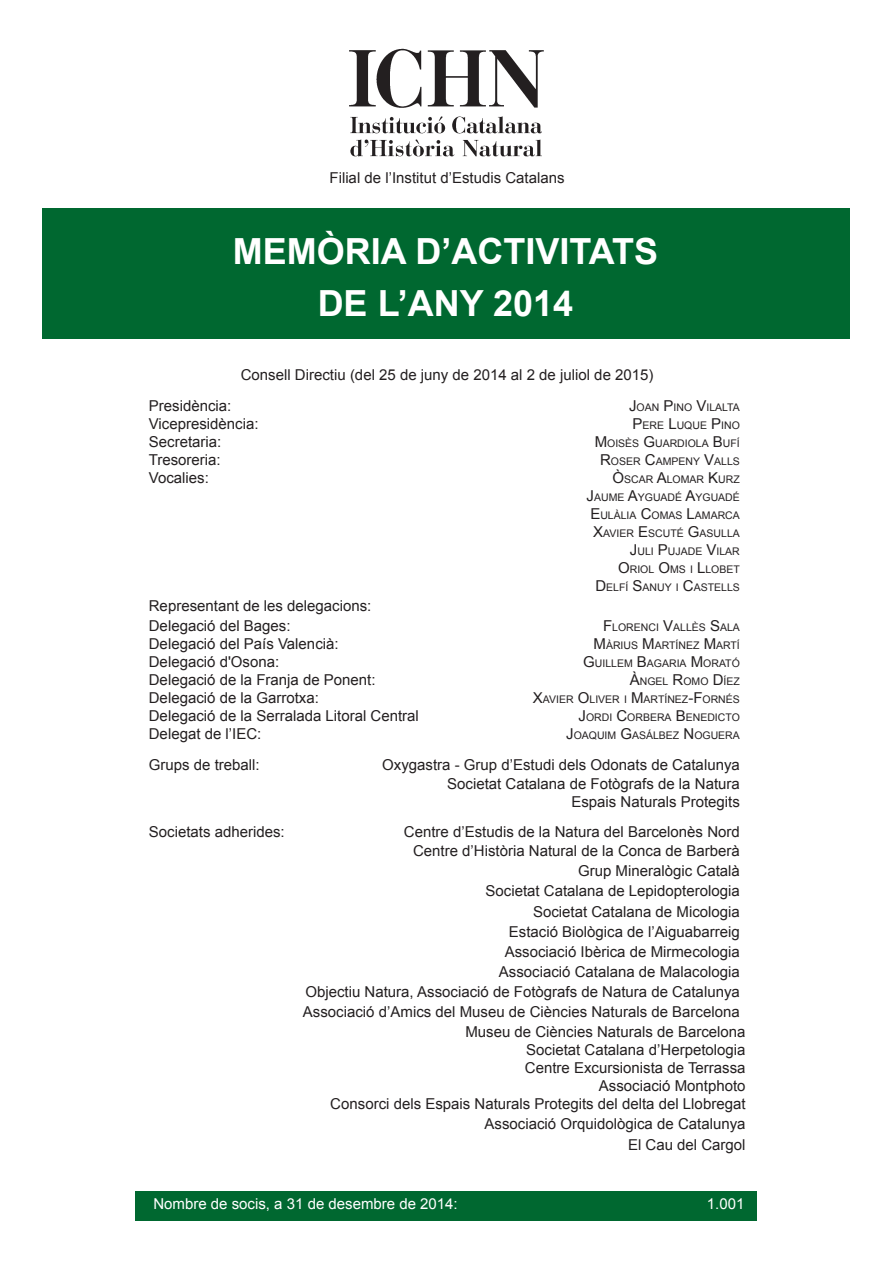
<style>
.page{position:relative;width:893px;height:1263px;background:#fff}
.page>*{position:absolute;margin:0;border:0;box-sizing:border-box;transform-origin:0 0}
.t1{font:700 36px/51.8px "Arial";color:#fff;text-align:center}
.t2{font:15px/18px "Arial";color:#231f20;text-align:right}
.t3{font:15px "Arial";color:#fff}
.t4{font:10.5px/18px "Arial";color:#231f20;text-align:right}
.s1{font-size:15px}
</style>
<div class="page">
<div style="left:43px;top:208px;width:807px;height:130px;background:#006830"></div>
<img style="left:349px;top:48px;width:195px;height:109px">
<div style="left:135px;top:1191px;width:621px;height:29px;background:#006830"></div>
<p class="t2" style="left:329px;top:169px;width:237px">Filial de l’Institut d’Estudis Catalans</p>
<h1 class="t1" style="left:233px;top:227px;width:427px">MEMÒRIA D’ACTIVITATS<br>DE L’ANY 2014</h1>
<p class="t2" style="left:241px;top:366px;width:414px">Consell Directiu (del 25 de juny de 2014 al 2 de juliol de 2015)</p>
<p class="t2" style="left:149px;top:396px;width:84px">Presidència:</p>
<p class="t4" style="left:629px;top:398px;width:112px"><span class="s1">J</span>OAN <span class="s1">P</span>INO <span class="s1">V</span>ILALTA</p>
<p class="t2" style="left:149px;top:414px;width:111px">Vicepresidència:</p>
<p class="t4" style="left:633px;top:416px;width:109px"><span class="s1">P</span>ERE <span class="s1">L</span>UQUE <span class="s1">P</span>INO</p>
<p class="t2" style="left:149px;top:432px;width:74px">Secretaria:</p>
<p class="t4" style="left:595px;top:434px;width:147px"><span class="s1">M</span>OISÈS <span class="s1">G</span>UARDIOLA <span class="s1">B</span>UFÍ</p>
<p class="t2" style="left:149px;top:450px;width:73px">Tresoreria:</p>
<p class="t4" style="left:600px;top:452px;width:141px"><span class="s1">R</span>OSER <span class="s1">C</span>AMP ENY <span class="s1">V</span>ALLS</p>
<p class="t2" style="left:149px;top:468px;width:62px">Vocalies:</p>
<p class="t4" style="left:587px;top:470px;width:155px"><span class="s1">Ò</span>SCAR <span class="s1">A</span>LOMAR <span class="s1">K</span>URZ<br><span class="s1">J</span>AUME <span class="s1">A</span>YGUADÉ <span class="s1">A</span>YGUADÉ<br><span class="s1">E</span> ULÀLIA <span class="s1">C</span>OMAS <span class="s1">L</span>AMARCA<br><span class="s1">X</span>AVIER <span class="s1">E</span>SCUTÉ <span class="s1">G</span>ASULLA<br><span class="s1">J</span>ULI <span class="s1">P</span>UJADE <span class="s1">V</span>ILAR<br><span class="s1">O</span>RIOL <span class="s1">O</span>MS I <span class="s1">L</span>LOBET<br><span class="s1">D</span> ELFÍ <span class="s1">S</span>ANUY I <span class="s1">C</span>ASTELLS</p>
<p class="t2" style="left:149px;top:596px;width:224px;line-height:20.1px;text-align:left">Representant de les delegacions:<br>Delegació del Bages:</p>
<p class="t4" style="left:603px;top:618px;width:138px"><span class="s1">F</span> LORENCI <span class="s1">V</span>ALLÈS <span class="s1">S</span>ALA</p>
<p class="t2" style="left:149px;top:635px;width:191px">Delegació del País Valencià:</p>
<p class="t4" style="left:593px;top:636px;width:148px"><span class="s1">M</span>ÀRIUS <span class="s1">M</span>ARTÍNEZ <span class="s1">M</span>ARTÍ</p>
<p class="t2" style="left:149px;top:653px;width:132px">Delegació d'Osona:</p>
<p class="t4" style="left:583px;top:654px;width:158px"><span class="s1">G</span>UILLEM <span class="s1">B</span>AGARIA <span class="s1">M</span>ORATÓ</p>
<p class="t2" style="left:149px;top:671px;width:228px">Delegació de la Franja de Ponent:</p>
<p class="t4" style="left:630px;top:672px;width:112px"><span class="s1">À</span>NGEL <span class="s1">R</span>OMO <span class="s1">D</span>ÍEZ</p>
<p class="t2" style="left:149px;top:689px;width:172px">Delegació de la Garrotxa:</p>
<p class="t4" style="left:533px;top:690px;width:208px"><span class="s1">X</span>AVIER <span class="s1">O</span>LIVER I <span class="s1">M</span>ARTÍNEZ<span class="s1">-F</span>ORNÉS</p>
<p class="t2" style="left:149px;top:707px;width:272px">Delegació de la Serralada Litoral Central</p>
<p class="t4" style="left:578px;top:708px;width:163px"><span class="s1">J</span>ORDI <span class="s1">C</span>ORBERA <span class="s1">B</span>ENEDICTO</p>
<p class="t2" style="left:149px;top:725px;width:114px">Delegat de l’IEC:</p>
<p class="t4" style="left:566px;top:726px;width:175px"><span class="s1">J</span>OAQUIM <span class="s1">G</span>ASÁLBEZ <span class="s1">N</span> OGUERA</p>
<p class="t2" style="left:149px;top:755px;width:112px">Grups de treball:</p>
<p class="t2" style="left:382px;top:755px;width:359px;line-height:18.5px">Oxygastra - Grup d’Estudi dels Odonats de Catalunya<br>Societat Catalana de Fotògrafs de la Natura<br>Espais Naturals Protegits</p>
<p class="t2" style="left:149px;top:823px;width:137px">Societats adherides:</p>
<p class="t2" style="left:404px;top:823px;width:337px">Centre d’Estudis de la Natura del Barcelonès Nord</p>
<p class="t2" style="left:413px;top:842px;width:328px">Centre d’Història Natural de la Conca de Barberà</p>
<p class="t2" style="left:578px;top:862px;width:163px">Grup Mineralògic Català</p>
<p class="t2" style="left:485px;top:882px;width:256px">Societat Catalana de Lepidopterologia</p>
<p class="t2" style="left:533px;top:902px;width:208px">Societat Catalana de Micologia</p>
<p class="t2" style="left:509px;top:922px;width:232px">Estació Biològica de l’Aiguabarreig</p>
<p class="t2" style="left:505px;top:943px;width:237px">Associació Ibèrica de Mirmecologia</p>
<p class="t2" style="left:499px;top:963px;width:242px">Associació Catalana de Malacologia</p>
<p class="t2" style="left:305px;top:983px;width:436px">Objectiu Natura, Associació de Fotògrafs de Natura de Catalunya</p>
<p class="t2" style="left:303px;top:1003px;width:438px">Associació d’Amics del Museu de Ciències Naturals de Barcelona</p>
<p class="t2" style="left:465px;top:1023px;width:282px">Museu de Ciències Naturals de Barcelona</p>
<p class="t2" style="left:330px;top:1041px;width:417px">Societat Catalana d’Herpetologia<br>Centre Excursionista de Terrassa<br>Associació Montphoto<br>Consorci dels Espais Naturals Protegits del delta del Llobregat</p>
<p class="t2" style="left:485px;top:1114px;width:262px;line-height:20.1px">Associació Orquidològica de Catalunya<br>El Cau del Cargol</p>
<p class="t3" style="left:153px;top:1194px;width:306px">Nombre de socis, a 31 de desembre de 2014:</p>
<p class="t3" style="left:707px;top:1194px;width:39px">1.001</p>
</div>
